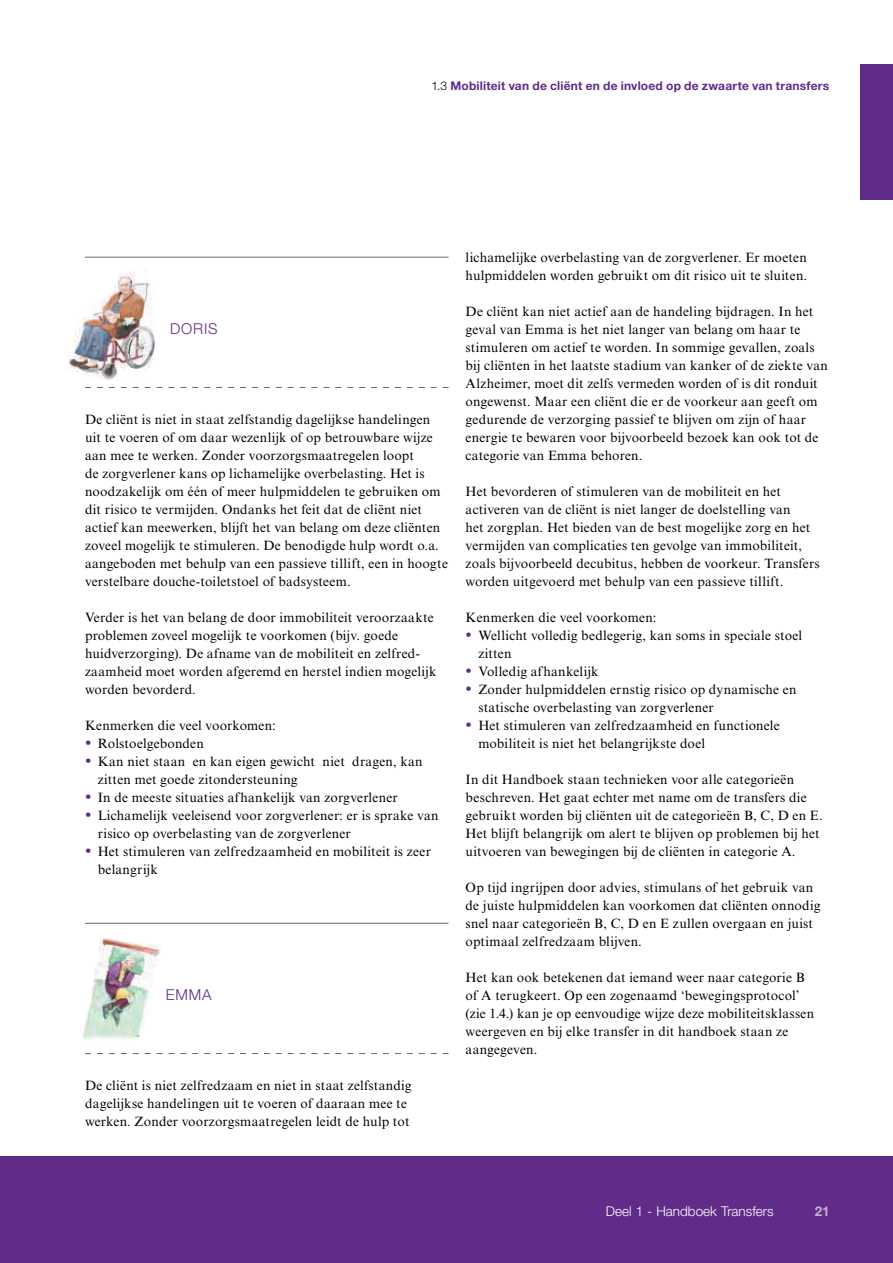
<style>
.page{position:relative;width:893px;height:1263px;background:#fff}
.page>*{position:absolute;margin:0;border:0;box-sizing:border-box;transform-origin:0 0}
.t1{font:300 15px "Helvetica Neue LT Std";letter-spacing:.055em;color:#602b89}
.t2{font:13.5px/18px "Times New Roman MT Std";letter-spacing:.015em;color:#000300}
.t3{font:300 13.5px "Helvetica Neue LT Std";color:#fff}
.t4{font:700 13.5px "Helvetica Neue LT Std";color:#c1b0d3}
.t5{font:700 12px "Helvetica Neue LT Std";letter-spacing:.015em;color:#602b89}
.s1{font-weight:300;color:#000300}
.s2{font-size:18px;color:#602b89}
</style>
<div class="page">
<div style="left:0;top:1157px;width:892px;height:106px;background:#602b89"></div>
<div style="left:860px;top:64px;width:32px;height:135px;background:#602b89"></div>
<hr style="left:85px;top:257px;width:364px;height:1px;background:#6a6d6d">
<svg style="left:85px;top:387px;width:364px;height:1px"></svg>
<hr style="left:85px;top:923px;width:364px;height:1px;background:#6a6d6d">
<svg style="left:85px;top:1053px;width:364px;height:1px"></svg>
<img style="left:68px;top:271px;width:87px;height:109px">
<img style="left:82px;top:938px;width:79px;height:102px">
<p class="t5" style="left:431px;top:79px;width:399px"><span class="s1">1.3</span> Mobiliteit van de cliënt en de invloed op de zwaarte van transfers</p>
<p class="t1" style="left:170px;top:319px;width:49px">DORIS</p>
<p class="t2" style="left:85px;top:410px;width:364px">De cliënt is niet in staat zelfstandig dagelijkse handelingen uit te voeren of om daar wezenlijk of op betrouwbare wijze aan mee te werken. Zonder voorzorgsmaatregelen loopt<br>de zorgverlener kans op lichamelijke overbelasting. Het is noodzakelijk om één of meer hulpmiddelen te gebruiken om dit risico te vermijden. Ondanks het feit dat de cliënt niet actief kan meewerken, blijft het van belang om deze cliënten zoveel mogelijk te stimuleren. De benodigde hulp wordt o.a. aangeboden met behulp van een passieve tillift, een in hoogte verstelbare douche-toiletstoel of badsysteem.</p>
<p class="t2" style="left:85px;top:608px;width:353px">Verder is het van belang de door immobiliteit veroorzaakte problemen zoveel mogelijk te voorkomen (bijv. goede huidverzorging). De afname van de mobiliteit en zelfred&shy;zaamheid moet worden afgeremd en herstel indien mogelijk worden bevorderd.</p>
<p class="t2" style="left:85px;top:716px;width:192px">Kenmerken die veel voorkomen:</p>
<p class="t2" style="left:85px;top:734px;width:120px"><span class="s2">•</span> Rolstoelgebonden</p>
<p class="t2" style="left:98px;top:752px;width:326px;text-indent:-13px"><span class="s2">•</span> Kan niet staan en kan eigen gewicht niet dragen, kan zitten met goede zitondersteuning</p>
<p class="t2" style="left:85px;top:788px;width:314px"><span class="s2">•</span> In de meeste situaties afhankelijk van zorgverlener</p>
<p class="t2" style="left:98px;top:806px;width:342px;text-indent:-13px"><span class="s2">•</span> Lichamelijk veeleisend voor zorgverlener: er is sprake van risico op overbelasting van de zorgverlener</p>
<p class="t2" style="left:98px;top:842px;width:335px;text-indent:-13px"><span class="s2">•</span> Het stimuleren van zelfredzaamheid en mobiliteit is zeer belangrijk</p>
<p class="t1" style="left:166px;top:985px;width:47px">EMMA</p>
<p class="t2" style="left:85px;top:1076px;width:328px">De cliënt is niet zelfredzaam en niet in staat zelfstandig dagelijkse handelingen uit te voeren of daaraan mee te werken. Zonder voorzorgsmaatregelen leidt de hulp tot</p>
<p class="t2" style="left:466px;top:248px;width:343px">lichamelijke overbelasting van de zorgverlener. Er moeten hulpmiddelen worden gebruikt om dit risico uit te sluiten.</p>
<p class="t2" style="left:466px;top:302px;width:364px">De cliënt kan niet actief aan de handeling bijdragen. In het geval van Emma is het niet langer van belang om haar te stimuleren om actief te worden. In sommige gevallen, zoals bij cliënten in het laatste stadium van kanker of de ziekte van Alzheimer, moet dit zelfs vermeden worden of is dit ronduit ongewenst. Maar een cliënt die er de voorkeur aan geeft om gedurende de verzorging passief te blijven om zijn of haar energie te bewaren voor bijvoorbeeld bezoek kan ook tot de categorie van Emma behoren.</p>
<p class="t2" style="left:466px;top:482px;width:356px">Het bevorderen of stimuleren van de mobiliteit en het activeren van de cliënt is niet langer de doelstelling van<br>het zorgplan. Het bieden van de best mogelijke zorg en het vermijden van complicaties ten gevolge van immobiliteit, zoals bijvoorbeeld decubitus, hebben de voorkeur. Transfers worden uitgevoerd met behulp van een passieve tillift.</p>
<p class="t2" style="left:466px;top:608px;width:192px">Kenmerken die veel voorkomen:</p>
<p class="t2" style="left:478px;top:626px;width:325px;text-indent:-13px"><span class="s2">•</span> Wellicht volledig bedlegerig, kan soms in speciale stoel zitten</p>
<p class="t2" style="left:466px;top:662px;width:134px"><span class="s2">•</span> Volledig afhankelijk</p>
<p class="t2" style="left:478px;top:680px;width:320px;text-indent:-13px"><span class="s2">•</span> Zonder hulpmiddelen ernstig risico op dynamische en statische overbelasting van zorgverlener</p>
<p class="t2" style="left:478px;top:716px;width:303px;text-indent:-13px"><span class="s2">•</span> Het stimuleren van zelfredzaamheid en functionele mobiliteit is niet het belangrijkste doel</p>
<p class="t2" style="left:466px;top:770px;width:359px">In dit Handboek staan technieken voor alle categorieën beschreven. Het gaat echter met name om de transfers die gebruikt worden bij cliënten uit de categorieën B, C, D en E.<br>Het blijft belangrijk om alert te blijven op problemen bij het uitvoeren van bewegingen bij de cliënten in categorie A.</p>
<p class="t2" style="left:466px;top:878px;width:356px">Op tijd ingrijpen door advies, stimulans of het gebruik van de juiste hulpmiddelen kan voorkomen dat cliënten onnodig snel naar categorieën B, C, D en E zullen overgaan en juist optimaal zelfredzaam blijven.</p>
<p class="t2" style="left:466px;top:968px;width:350px">Het kan ook betekenen dat iemand weer naar categorie B of A terugkeert. Op een zogenaamd ‘bewegingsprotocol’ (zie 1.4.) kan je op eenvoudige wijze deze mobiliteitsklassen weergeven en bij elke transfer in dit handboek staan ze aangegeven.</p>
<p class="t3" style="left:606px;top:1203px;width:169px">Deel 1 - Handboek Transfers</p>
<p class="t4" style="left:815px;top:1203px;width:17px">21</p>
</div>
